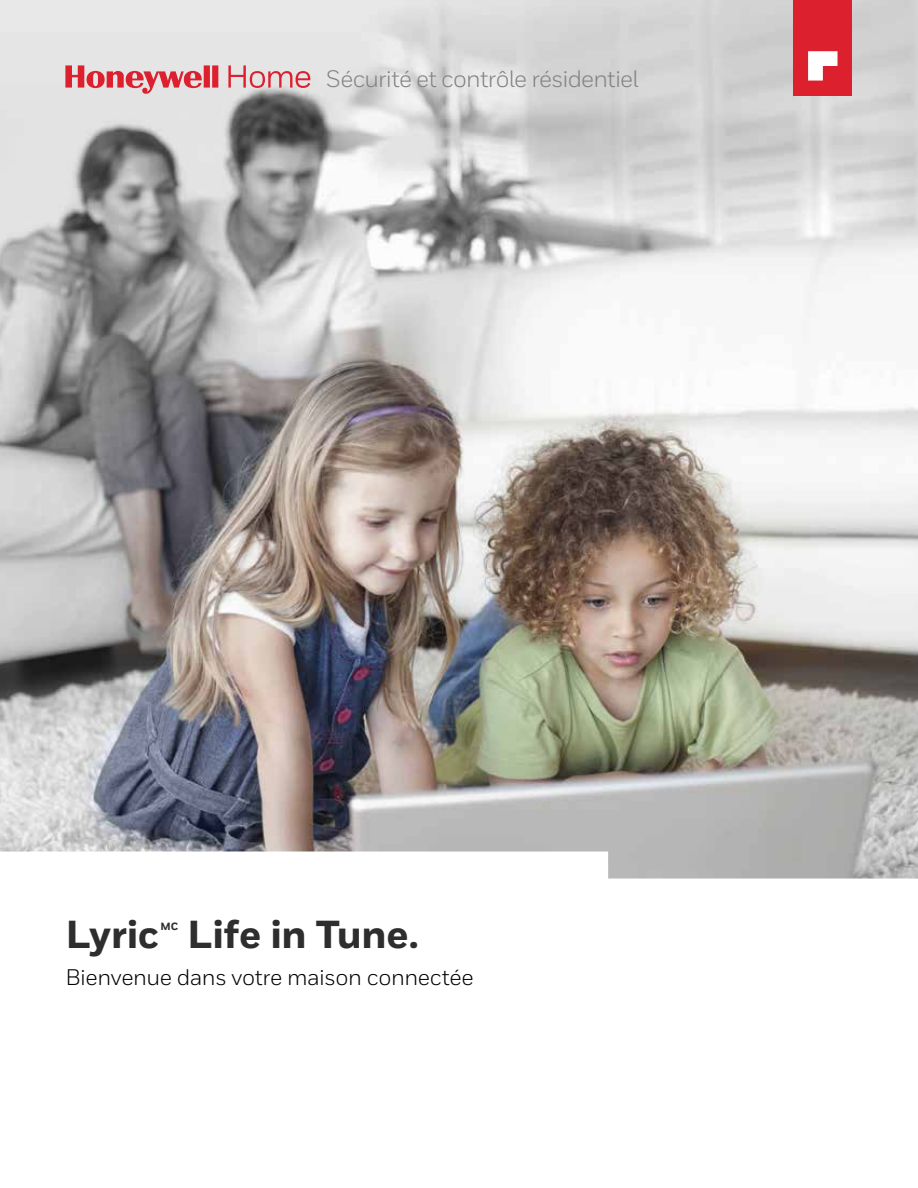
<style>
.page{position:relative;width:918px;height:1188px;background:#fff}
.page>*{position:absolute;margin:0;border:0;box-sizing:border-box;transform-origin:0 0}
.t1{font:800 39px "Honeywell Sans";letter-spacing:-.01em;color:#2e2e2f}
.t2{font:23.7px "Honeywell Sans";letter-spacing:-.03em;color:#808285}
.t3{font:22.5px "Honeywell Sans";letter-spacing:-.02em;color:#000}
.t4{font:800 10.5px "Honeywell Sans";color:#2e2e2f}
</style>
<div class="page">
<img style="left:0;top:0;width:918px;height:852px">
<svg style="left:608px;top:852px;width:310px;height:27px;background:#b3b3b3"></svg>
<svg style="left:65px;top:65px;width:245px;height:29px;background:#dfa4a8"></svg>
<div style="left:793px;top:0;width:59px;height:95px;background:#dc202e"></div>
<svg style="left:808px;top:51px;width:30px;height:30px"></svg>
<p class="t2" style="left:326px;top:65px;width:314px">Sécurité et contrôle résidentiel</p>
<h1 class="t1" style="left:65px;top:911px;width:95px">Lyric</h1>
<p class="t4" style="left:160px;top:920px;width:19px">MC</p>
<h1 class="t1" style="left:187px;top:911px;width:233px">Life in Tune.</h1>
<p class="t3" style="left:65px;top:964px;width:410px">Bienvenue dans votre maison connectée</p>
</div>
